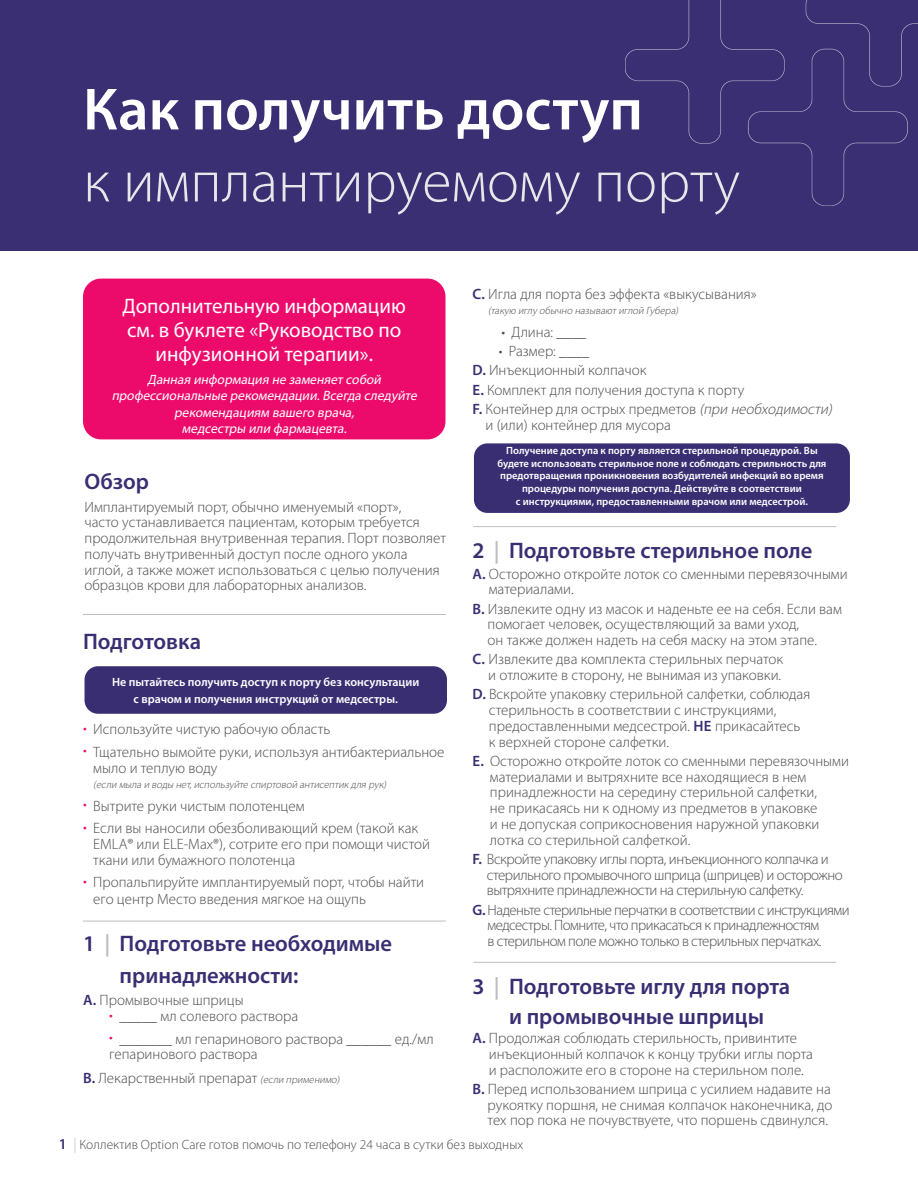
<style>
.page{position:relative;width:918px;height:1188px;background:#fff}
.page>*{position:absolute;margin:0;border:0;box-sizing:border-box;transform-origin:0 0}
.t1{font:300 60px "Myriad Pro";color:#e6e7e9}
.t2{font:600 60px "Myriad Pro";color:#fff}
.t3{font:600 22.5px/31.5px "Myriad Pro";color:#3a2e73}
.t4{font:21px/24px "Myriad Pro";color:#fff;text-align:center}
.t5{font:300 15px/15.8px "Myriad Pro";color:#4b4c4d}
.t6{font:300 15px/15.8px "Myriad Pro";letter-spacing:-.035em;color:#4b4c4d}
.t7{font:300 15px/15.8px "Myriad Pro";letter-spacing:-.03em;color:#4b4c4d}
.t8{font:italic 13.5px/16.5px "Myriad Pro";color:#fff;text-align:center}
.t9{font:300 13.5px "Myriad Pro";color:#4b4c4d}
.t10{font:600 12px/16.5px "Myriad Pro";color:#fff;text-align:center}
.t11{font:600 10.5px/12.8px "Myriad Pro";color:#fff;text-align:center}
.t12{font:italic 300 10.5px "Myriad Pro";color:#4b4c4d}
.s1{color:#ec0b6b}
.s2{color:#bcbdc0}
.s3{font-weight:600;color:#3a2e73}
.s4{font-style:italic;font-size:10.5px}
.s5{font-style:italic}
.s6{font-weight:600;font-size:15px;color:#3a2e73}
.s7{font-size:15px;color:#bcbdc0}
</style>
<div class="page">
<hr style="left:83px;top:614px;width:362px;height:1px;background:#bcbdc0">
<hr style="left:83px;top:921px;width:362px;height:1px;background:#bcbdc0">
<hr style="left:474px;top:526px;width:362px;height:1px;background:#bcbdc0">
<hr style="left:474px;top:962px;width:362px;height:1px;background:#bcbdc0">
<div style="left:83px;top:279px;width:362px;height:160px;background:#ec0b6b;border-radius:18px"></div>
<div style="left:474px;top:443px;width:376px;height:70px;background:#3a2e73;border-radius:14px"></div>
<div style="left:85px;top:666px;width:362px;height:48px;background:#3a2e73;border-radius:14px"></div>
<div style="left:0;top:0;width:918px;height:251px;background:#3b2f74"></div>
<img style="left:626px;top:0;width:292px;height:206px">
<h1 class="t2" style="left:83px;top:71px;width:561px">Как получить доступ</h1>
<h1 class="t1" style="left:83px;top:145px;width:658px">к имплантируемому порту</h1>
<h3 class="t4" style="left:123px;top:293px;width:285px">Дополнительную информацию см. в буклете «Руководство по инфузионной терапии».</h3>
<p class="t8" style="left:112px;top:371px;width:310px">Данная информация не заменяет собой профессиональные рекомендации.Всегда следуйте рекомендациям вашего врача,<br>медсестры или фармацевта.</p>
<h2 class="t3" style="left:85px;top:465px;width:66px">Обзор</h2>
<p class="t5" style="left:85px;top:499px;width:363px">Имплантируемый порт, обычно именуемый «порт»,<br>часто устанавливается пациентам, которым требуется продолжительная внутривенная терапия. Порт позволяет получать внутривенный доступ после одного укола иглой, а также может использоваться с целью получения образцов крови для лабораторных анализов.</p>
<h2 class="t3" style="left:83px;top:625px;width:120px">Подготовка</h2>
<p class="t10" style="left:112px;top:674px;width:309px">Не пытайтесь получить доступ к порту без консультации с врачом и получения инструкций от медсестры.</p>
<p class="t5" style="left:83px;top:721px;width:249px"><span class="s1">•</span> Используйте чистую рабочую область</p>
<p class="t5" style="left:93px;top:743px;width:353px;line-height:16.5px;text-indent:-10px"><span class="s1">•</span> Тщательно вымойте руки, используя антибактериальное мыло и теплую воду</p>
<p class="t12" style="left:93px;top:779px;width:297px">(если мыла и воды нет,используйте спиртовой антисептик для рук)</p>
<p class="t5" style="left:83px;top:798px;width:223px"><span class="s1">•</span> Вытрите руки чистым полотенцем</p>
<p class="t5" style="left:93px;top:820px;width:338px;text-indent:-10px"><span class="s1">•</span> Если вы наносили обезболивающий крем (такой как<br>EMLA® или ELE-Max®), сотрите его при помощи чистой ткани или бумажного полотенца</p>
<p class="t5" style="left:93px;top:874px;width:332px;line-height:16.5px;text-indent:-10px"><span class="s1">•</span> Пропальпируйте имплантируемый порт, чтобы найти его центр Место введения мягкое на ощупь</p>
<h2 class="t3" style="left:120px;top:928px;width:274px;text-indent:-37px">1 <span class="s2">|</span> Подготовьте необходимые принадлежности:</h2>
<p class="t5" style="left:83px;top:992px;width:162px"><span class="s3">A.</span> Промывочные шприцы</p>
<p class="t5" style="left:109px;top:1008px;width:190px"><span class="s1">•</span> _____ мл солевого раствора</p>
<p class="t5" style="left:109px;top:1031px;width:326px"><span class="s1">•</span> _______ мл гепаринового раствора ______ ед./мл гепаринового раствора</p>
<p class="t5" style="left:83px;top:1070px;width:260px"><span class="s3">B.</span> Лекарственный препарат <span class="s4">(если применимо)</span></p>
<p class="t5" style="left:473px;top:286px;width:286px"><span class="s3">C.</span> Игла для порта без эффекта «выкусывания»</p>
<p class="t12" style="left:488px;top:304px;width:194px">(такую иглу обычно называютиглой Губера)</p>
<p class="t5" style="left:501px;top:324px;width:87px">• Длина: ____</p>
<p class="t5" style="left:473px;top:341px;width:364px;line-height:19.2px;text-indent:26px">• Размер: ____<br><span class="s3">D.</span> Инъекционный колпачок<br><span class="s3">E.</span> Комплект для получения доступа к порту<br><span class="s3">F.</span> Контейнер для острых предметов <span class="s5">(при необходимости)</span></p>
<p class="t5" style="left:485px;top:417px;width:187px">и (или) контейнер для мусора</p>
<p class="t11" style="left:497px;top:444px;width:331px">Получение доступа к порту является стерильной процедурой. Вы будете использовать стерильное поле и соблюдать стерильность для предотвращения проникновения возбудителей инфекций во время процедуры получения доступа. Действуйте в соответствии<br>с инструкциями, предоставленными врачом или медсестрой.</p>
<h2 class="t3" style="left:472px;top:534px;width:341px">2 <span class="s2">|</span> Подготовьте стерильное поле</h2>
<p class="t5" style="left:489px;top:566px;width:361px;text-indent:-16px"><span class="s3">A.</span> Осторожно откройте лоток со сменными перевязочными материалами.</p>
<p class="t5" style="left:488px;top:601px;width:356px;text-indent:-15px"><span class="s3">B.</span> Извлеките одну из масок и наденьте ее на себя. Если вам помогает человек, осуществляющий за вами уход,<br>он также должен надеть на себя маску на этом этапе.</p>
<p class="t5" style="left:473px;top:651px;width:312px;text-align:right"><span class="s3">C.</span> Извлеките два комплекта стерильных перчаток и отложите в сторону, не вынимая из упаковки.</p>
<p class="t5" style="left:489px;top:686px;width:323px;text-indent:-16px"><span class="s3">D.</span> Вскройте упаковку стерильной салфетки, соблюдая стерильность в соответствии с инструкциями, предоставленными медсестрой. <span class="s3">НЕ</span> прикасайтесь к верхней стороне салфетки.</p>
<p class="t5" style="left:490px;top:753px;width:361px;text-indent:-17px"><span class="s3">E.</span> Осторожно откройте лоток со сменными перевязочными материалами и вытряхните все находящиеся в нем принадлежности на середину стерильной салфетки,<br>не прикасаясь ни к одному из предметов в упаковке<br>и не допуская соприкосновения наружной упаковки лотка со стерильной салфеткой.</p>
<p class="t7" style="left:487px;top:851px;width:358px;text-indent:-14px"><span class="s3">F.</span> Вскройте упаковку иглы порта, инъекционного колпачка и стерильного промывочного шприца (шприцев) и осторожно вытряхните принадлежности на стерильную салфетку.</p>
<p class="t6" style="left:487px;top:902px;width:364px;text-indent:-15px"><span class="s3">G.</span> Наденьте стерильные перчатки в соответствии с инструкциями медсестры. Помните, что прикасаться к принадлежностям<br>в стерильном поле можно только в стерильных перчатках.</p>
<h2 class="t3" style="left:472px;top:971px;width:319px;line-height:30px;text-align:center">3 <span class="s2">|</span> Подготовьте иглу для порта и промывочные шприцы</h2>
<p class="t5" style="left:489px;top:1030px;width:326px;text-indent:-16px"><span class="s3">A.</span> Продолжая соблюдать стерильность, привинтите инъекционный колпачок к концу трубки иглы порта и расположите его в стороне на стерильном поле.</p>
<p class="t5" style="left:488px;top:1081px;width:346px;text-align:justify;text-indent:-15px"><span class="s3">B.</span> Перед использованием шприца с усилием надавите на рукоятку поршня, не снимая колпачок наконечника, до тех пор пока не почувствуете, что поршень сдвинулся.</p>
<p class="t9" style="left:59px;top:1137px;width:466px"><span class="s6">1</span> <span class="s7">|</span> Коллектив Option Care готов помочь по телефону 24 часа в сутки без выходных</p>
</div>
